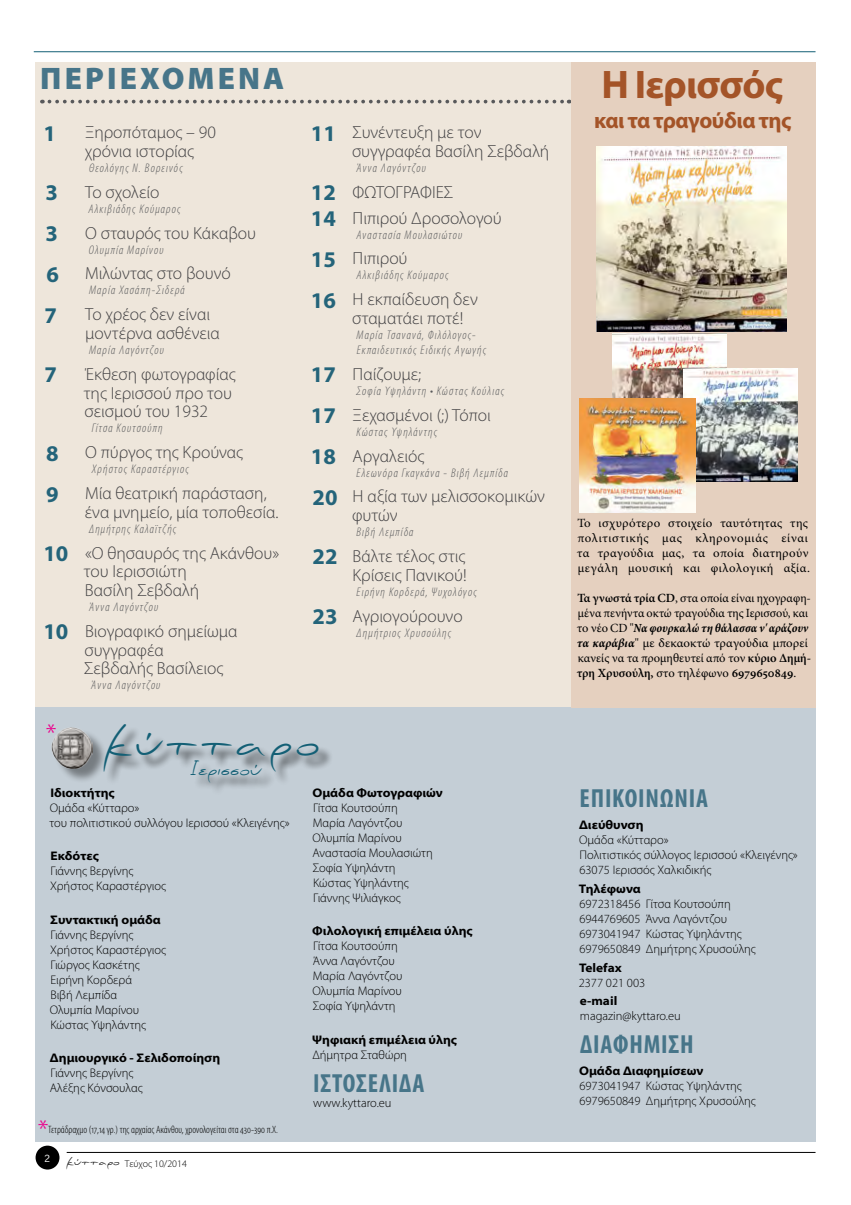
<style>
.page{position:relative;width:851px;height:1205px;background:#fff}
.page>*{position:absolute;margin:0;border:0;box-sizing:border-box;transform-origin:0 0}
.t1{font:43px "PF Scandal Pro";letter-spacing:.05em;color:#135f75}
.t2{font:700 40px "Myriad Pro";letter-spacing:-.02em;color:#a45428}
.t3{font:900 31.25px "Myriad Pro";letter-spacing:.1em;color:#477589}
.t4{font:300 27.5px "Myriad Pro";color:#ec008c}
.t5{font:700 condensed 26.25px "Myriad Pro";letter-spacing:.03em;color:#477589}
.t6{font:700 22.5px "Myriad Pro";letter-spacing:-.02em;color:#a45428}
.t7{font:700 22.5px "Myriad Pro";color:#24647a}
.t8{font:19.88px "PF Scandal Pro";letter-spacing:-.02em;color:#135f75;scale:.91 1}
.t9{font:300 17.5px/18.8px "Myriad Pro";color:#414042}
.t10{font:300 12.5px/15px "Myriad Pro";color:#000}
.t11{font:italic 300 condensed 12.5px/15px "Myriad Pro";letter-spacing:.085em;color:#58595b}
.t12{font:12.5px/15px "Minion Pro";letter-spacing:.01em;color:#000}
.t13{font:700 semi-expanded 12.5px "Myriad Pro";color:#000}
.t14{font:300 11.75px "Bell Gothic Std";color:#fff}
.t15{font:300 condensed 10.62px "Myriad Pro";color:#000}
.t16{font:300 10px "Myriad Pro";color:#000}
.s1{font-weight:700;font-size:22.5px;color:#24647a}
.s2{font-family:"PF Scandal Pro";font-weight:400;font-size:11.25px}
.s3{font-weight:600}
.s4{font-weight:700;font-style:italic;font-stretch:condensed}
</style>
<div class="page">
<div style="left:35px;top:62px;width:539px;height:647px;background:#eee6db"></div>
<svg style="left:49px;top:100px;width:520px;height:3px"></svg>
<div style="left:35px;top:707px;width:780px;height:435px;background:#c4ced6"></div>
<div style="left:54px;top:729px;width:54px;height:54px;background:#000;opacity:.4"></div>
<img style="left:52px;top:727px;width:41px;height:41px">
<div style="left:106px;top:726px;width:227px;height:60px;background:#000;opacity:.75"></div>
<div style="left:570px;top:62px;width:245px;height:645px;background:#e5d0bf"></div>
<img style="left:612px;top:334px;width:114px;height:65px">
<img style="left:683px;top:369px;width:114px;height:113px">
<img style="left:579px;top:399px;width:116px;height:113px">
<img style="left:597px;top:146px;width:188px;height:185px">
<hr style="left:67px;top:1152px;width:748px;height:1px;background:#000">
<div style="left:36px;top:1145px;width:23px;height:24px;background:#000;border-radius:50%"></div>
<hr style="left:34px;top:51px;width:781px;height:1px;background:#135f75">
<h3 class="t3" style="left:40px;top:61px;width:245px">Περιεχόμενα</h3>
<h3 class="t7" style="left:43px;top:118px;width:14px">1</h3>
<h3 class="t9" style="left:85px;top:123px;width:132px">Ξηροπόταμος – 90 χρόνια ιστορίας</h3>
<p class="t11" style="left:89px;top:160px;width:95px">Θεολόγης Ν. Βορεινός</p>
<h3 class="t9" style="left:45px;top:183px;width:115px"><span class="s1">3</span> Το σχολείο</h3>
<p class="t11" style="left:88px;top:201px;width:94px">Αλκιβιάδης Κούμαρος</p>
<h3 class="t9" style="left:45px;top:224px;width:212px"><span class="s1">3</span> Ο σταυρός του Κάκαβου</h3>
<p class="t11" style="left:89px;top:242px;width:76px">Ολυμπία Μαρίνου</p>
<h3 class="t9" style="left:47px;top:264px;width:186px"><span class="s1">6</span> Μιλώντας στο βουνό</h3>
<p class="t11" style="left:89px;top:283px;width:97px">Μαρία Χασάπη-Σιδερά</p>
<h3 class="t9" style="left:85px;top:305px;width:136px;text-indent:-41px"><span class="s1">7</span> Το χρέος δεν είναι μοντέρνα ασθένεια</h3>
<p class="t11" style="left:89px;top:343px;width:76px">Μαρία Λαγόντζου</p>
<h3 class="t9" style="left:84px;top:365px;width:153px;text-indent:-39px"><span class="s1">7</span> Έκθεση φωτογραφίας της Ιερισσού προ του σεισμού του 1932</h3>
<p class="t11" style="left:92px;top:421px;width:72px">Γίτσα Κουτσούπη</p>
<h3 class="t9" style="left:46px;top:443px;width:198px"><span class="s1">8</span> Ο πύργος της Κρούνας</h3>
<p class="t11" style="left:92px;top:462px;width:99px">Χρήστος Καραστέργιος</p>
<h3 class="t9" style="left:85px;top:484px;width:195px;text-indent:-39px"><span class="s1">9</span> Μία θεατρική παράσταση, ένα μνημείο, μία τοποθεσία.</h3>
<p class="t11" style="left:89px;top:521px;width:89px">Δημήτρης Καλαϊτζής</p>
<h3 class="t9" style="left:84px;top:544px;width:197px;text-indent:-40px"><span class="s1">10</span> «Ο θησαυρός της Ακάνθου» του Ιερισσιώτη<br>Βασίλη Σεβδαλή</h3>
<p class="t11" style="left:89px;top:600px;width:71px">Άννα Λαγόντζου</p>
<h3 class="t9" style="left:84px;top:622px;width:155px;text-indent:-41px"><span class="s1">10</span> Βιογραφικό σημείωμα συγγραφέα<br>Σεβδαλής Βασίλειος</h3>
<p class="t11" style="left:91px;top:678px;width:71px">Άννα Λαγόντζου</p>
<h3 class="t9" style="left:352px;top:123px;width:199px;text-indent:-41px"><span class="s1">11</span> Συνέντευξη με τον συγγραφέα Βασίλη Σεβδαλή</h3>
<p class="t11" style="left:356px;top:160px;width:71px">Άννα Λαγόντζου</p>
<h3 class="t9" style="left:311px;top:179px;width:192px;line-height:25.9px"><span class="s1">12</span> ΦΩΤΟΓΡΑΦΙΕΣ<br><span class="s1">14</span> Πιπιρού Δροσολογού</h3>
<p class="t11" style="left:356px;top:227px;width:107px">Αναστασία Μουλασιώτου</p>
<h3 class="t9" style="left:311px;top:249px;width:98px"><span class="s1">15</span> Πιπιρού</h3>
<p class="t11" style="left:356px;top:268px;width:94px">Αλκιβιάδης Κούμαρος</p>
<h3 class="t9" style="left:352px;top:290px;width:127px;text-indent:-41px"><span class="s1">16</span> Η εκπαίδευση δεν σταματάει ποτέ!</h3>
<p class="t11" style="left:356px;top:328px;width:131px">Μαρία Τσανανά, Φιλόλογος-<br>Εκπαιδευτικός Ειδικής Αγωγής</p>
<h3 class="t9" style="left:311px;top:365px;width:112px"><span class="s1">17</span> Παίζουμε;</h3>
<p class="t11" style="left:356px;top:383px;width:149px">Σοφία Υψηλάντη • Κώστας Κούλιας</p>
<h3 class="t9" style="left:311px;top:406px;width:181px"><span class="s1">17</span> Ξεχασμένοι (;) Τόποι</h3>
<p class="t11" style="left:356px;top:424px;width:82px">Κώστας Υψηλάντης</p>
<h3 class="t9" style="left:311px;top:446px;width:115px"><span class="s1">18</span> Αργαλειός</h3>
<p class="t11" style="left:356px;top:465px;width:153px">Ελεωνόρα Γκαγκάνα - Βιβή Λεμπίδα</p>
<h3 class="t9" style="left:352px;top:487px;width:194px;text-indent:-39px"><span class="s1">20</span> Η αξία των μελισσοκομικών φυτών</h3>
<p class="t11" style="left:356px;top:525px;width:58px">Βιβή Λεμπίδα</p>
<h3 class="t9" style="left:312px;top:547px;width:155px;text-align:right"><span class="s1">22</span> Βάλτε τέλος στις<br>Κρίσεις Πανικού!</h3>
<p class="t11" style="left:356px;top:584px;width:122px">Ειρήνη Κορδερά, Ψυχολόγος</p>
<h3 class="t9" style="left:312px;top:607px;width:151px"><span class="s1">23</span> Αγριογούρουνο</h3>
<p class="t11" style="left:356px;top:625px;width:96px">Δημήτριος Χρυσούλης</p>
<h3 class="t4" style="left:46px;top:718px;width:12px">*</h3>
<h1 class="t1" style="left:102px;top:715px;width:219px">κύτταρο</h1>
<h3 class="t8" style="left:190px;top:756px;width:81px">Ιερισσού</h3>
<p class="t13" style="left:50px;top:785px;width:66px">Ιδιοκτήτης</p>
<p class="t10" style="left:49px;top:800px;width:242px">Ομάδα «Κύτταρο»<br>του πολιτιστικού συλλόγου Ιερισσού «Κλειγένης»</p>
<p class="t13" style="left:50px;top:849px;width:50px">Εκδότες</p>
<p class="t10" style="left:50px;top:863px;width:117px">Γιάννης Βεργίνης<br>Χρήστος Καραστέργιος</p>
<p class="t13" style="left:50px;top:912px;width:112px">Συντακτική ομάδα</p>
<p class="t10" style="left:50px;top:927px;width:118px">Γιάννης Βεργίνης<br>Χρήστος Καραστέργιος<br>Γιώργος Κασκέτης<br>Ειρήνη Κορδερά<br>Βιβή Λεμπίδα<br>Ολυμπία Μαρίνου<br>Κώστας Υψηλάντης</p>
<p class="t13" style="left:50px;top:1051px;width:172px">Δημιουργικό - Σελιδοποίηση</p>
<p class="t10" style="left:50px;top:1065px;width:94px">Γιάννης Βεργίνης<br>Αλέξης Κόνσουλας</p>
<h3 class="t4" style="left:38px;top:1114px;width:12px">*</h3>
<p class="t15" style="left:48px;top:1123px;width:231px">Τετράδραχμο (17,14 γρ.) της αρχαίας Ακάνθου, χρονολογείται στα 430-390 π.Χ.</p>
<p class="t14" style="left:44px;top:1152px;width:8px">2</p>
<p class="t16" style="left:66px;top:1157px;width:122px"><span class="s2">κύτταρο</span> Τεύχος 10/2014</p>
<p class="t13" style="left:312px;top:785px;width:132px">Ομάδα Φωτογραφιών</p>
<p class="t10" style="left:312px;top:800px;width:122px">Γίτσα Κουτσούπη<br>Μαρία Λαγόντζου<br>Ολυμπία Μαρίνου<br>Αναστασία Μουλασιώτη<br>Σοφία Υψηλάντη<br>Κώστας Υψηλάντης<br>Γιάννης Ψιλιάγκος</p>
<p class="t13" style="left:312px;top:924px;width:162px">Φιλολογική επιμέλεια ύλης</p>
<p class="t10" style="left:312px;top:938px;width:91px">Γίτσα Κουτσούπη<br>Άννα Λαγόντζου<br>Μαρία Λαγόντζου<br>Ολυμπία Μαρίνου<br>Σοφία Υψηλάντη</p>
<p class="t13" style="left:312px;top:1032px;width:146px">Ψηφιακή επιμέλεια ύλης</p>
<p class="t10" style="left:312px;top:1047px;width:96px">Δήμητρα Σταθώρη</p>
<h3 class="t5" style="left:313px;top:1066px;width:113px">Ιστοσελίδα</h3>
<p class="t10" style="left:313px;top:1095px;width:80px">www.kyttaro.eu</p>
<h2 class="t2" style="left:601px;top:59px;width:183px">Η Ιερισσός</h2>
<h3 class="t6" style="left:594px;top:106px;width:199px">και τα τραγούδια της</h3>
<p class="t12" style="left:576px;top:516px;width:234px">Το ισχυρότερο στοιχείο ταυτότητας της πολιτιστικής μας κληρονομιάς είναι τα τραγούδια μας, τα οποία διατηρούν μεγάλη μουσική και φιλολογική αξία.</p>
<p class="t12" style="left:576px;top:591px;width:236px"><span class="s3">Τα γνωστά τρία CD</span>, στα οποία είναι ηχογραφη&shy;μένα πενήντα οκτώ τραγούδια της Ιερισσού, και το νέο CD "<span class="s4">Να φουρκαλώ τη θάλασσα ν' αράζουν τα καράβια</span>" με δεκαοκτώ τραγούδια μπορεί κανείς να τα προμηθευτεί από τον <span class="s3">κύριο Δημή&shy;τρη Χρυσούλη,</span> στο τηλέφωνο <span class="s3">6979650849</span>.</p>
<h3 class="t5" style="left:579px;top:782px;width:130px">Επικοινωνία</h3>
<p class="t13" style="left:579px;top:818px;width:66px">Διεύθυνση</p>
<p class="t10" style="left:579px;top:833px;width:220px">Ομάδα «Κύτταρο»<br>Πολιτιστικός σύλλογος Ιερισσού «Κλειγένης»<br>63075 Ιερισσός Χαλκιδικής</p>
<p class="t13" style="left:578px;top:882px;width:63px">Τηλέφωνα</p>
<p class="t10" style="left:579px;top:896px;width:178px">6972318456 Γίτσα Κουτσούπη<br>6944769605 Άννα Λαγόντζου<br>6973041947 Κώστας Υψηλάντης<br>6979650849 Δημήτρης Χρυσούλης</p>
<p class="t13" style="left:579px;top:960px;width:44px">Telefax</p>
<p class="t10" style="left:578px;top:975px;width:68px">2377 021 003</p>
<p class="t13" style="left:579px;top:994px;width:39px">e-mail</p>
<p class="t10" style="left:579px;top:1008px;width:102px">magazin@kyttaro.eu</p>
<h3 class="t5" style="left:580px;top:1028px;width:112px">Διαφήμιση</h3>
<p class="t13" style="left:579px;top:1064px;width:126px">Ομάδα Διαφημίσεων</p>
<p class="t10" style="left:579px;top:1079px;width:178px">6973041947 Κώστας Υψηλάντης<br>6979650849 Δημήτρης Χρυσούλης</p>
</div>
